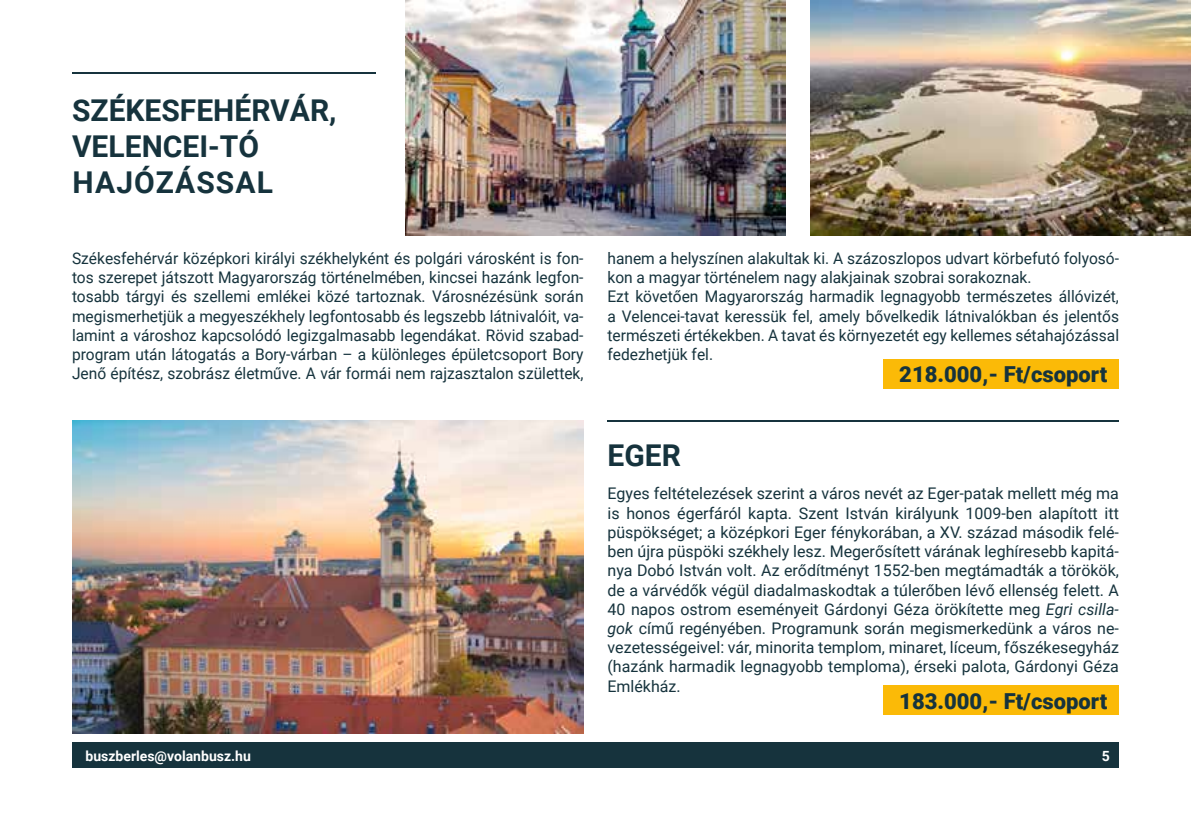
<style>
.page{position:relative;width:1191px;height:840px;background:#fff}
.page>*{position:absolute;margin:0;border:0;box-sizing:border-box;transform-origin:0 0}
.t1{font:700 30px/36px "Roboto";color:#16333d}
.t2{font:900 22px "Roboto";color:#16333d}
.t3{font:16px/19.2px "Roboto";color:#16333d;text-align:justify}
.t4{font:700 14px "Roboto";color:#fff}
.s1{font-style:italic}
</style>
<div class="page">
<div style="left:72px;top:742px;width:1047px;height:25px;background:#16333d"></div>
<hr style="left:607px;top:420px;width:512px;height:1px;background:#16333d">
<hr style="left:72px;top:72px;width:304px;height:1px;background:#16333d">
<div style="left:883px;top:359px;width:236px;height:29px;background:#fbba07"></div>
<div style="left:883px;top:685px;width:236px;height:29px;background:#fbba07"></div>
<img style="left:405px;top:0;width:381px;height:235px">
<img style="left:810px;top:0;width:381px;height:235px">
<img style="left:72px;top:420px;width:511px;height:313px">
<h1 class="t1" style="left:72px;top:91px;width:266px">SZÉKESFEHÉRVÁR,<br>VELENCEI-TÓ<br>HAJÓZÁSSAL</h1>
<p class="t3" style="left:72px;top:248px;width:513px">Székesfehérvár középkori királyi székhelyként és polgári városként is fon&shy;tos szerepet játszott Magyarország történelmében, kincsei hazánk legfon&shy;tosabb tárgyi és szellemi emlékei közé tartoznak. Városnézésünk során megismerhetjük a megyeszékhely legfontosabb és legszebb látnivalóit, va&shy;lamint a városhoz kapcsolódó legizgalmasabb legendákat. Rövid szabad&shy;program után látogatás a Bory-várban – a különleges épületcsoport Bory Jenő építész, szobrász életműve. A vár formái nem rajzasztalon születtek,</p>
<p class="t3" style="left:607px;top:248px;width:513px;text-align:left">hanem a helyszínen alakultak ki. A százoszlopos udvart körbefutó folyosó&shy;kon a magyar történelem nagy alakjainak szobrai sorakoznak.<br>Ezt követően Magyarország harmadik legnagyobb természetes állóvizét, a Velencei-tavat keressük fel, amely bővelkedik látnivalókban és jelentős természeti értékekben. A tavat és környezetét egy kellemes sétahajózással fedezhetjük fel.</p>
<h2 class="t2" style="left:899px;top:359px;width:209px">218.000,- Ft/csoport</h2>
<h1 class="t1" style="left:607px;top:435px;width:75px">EGER</h1>
<p class="t3" style="left:607px;top:483px;width:513px">Egyes feltételezések szerint a város nevét az Eger-patak mellett még ma is honos égerfáról kapta. Szent István királyunk 1009-ben alapított itt püspökséget; a középkori Eger fénykorában, a XV. század második felé&shy;ben újra püspöki székhely lesz. Megerősített várának leghíresebb kapitá&shy;nya Dobó István volt. Az erődítményt 1552-ben megtámadták a törökök, de a várvédők végül diadalmaskodtak a túlerőben lévő ellenség felett. A 40 napos ostrom eseményeit Gárdonyi Géza örökítette meg <span class="s1">Egri csilla&shy;gok</span> című regényében. Programunk során megismerkedünk a város ne&shy;vezetességeivel: vár, minorita templom, minaret, líceum, főszékesegyház (hazánk harmadik legnagyobb temploma), érseki palota, Gárdonyi Géza Emlékház.</p>
<h2 class="t2" style="left:899px;top:685px;width:209px">183.000,- Ft/csoport</h2>
<p class="t4" style="left:86px;top:746px;width:167px">buszberles@volanbusz.hu</p>
<p class="t4" style="left:1101px;top:746px;width:10px">5</p>
</div>
